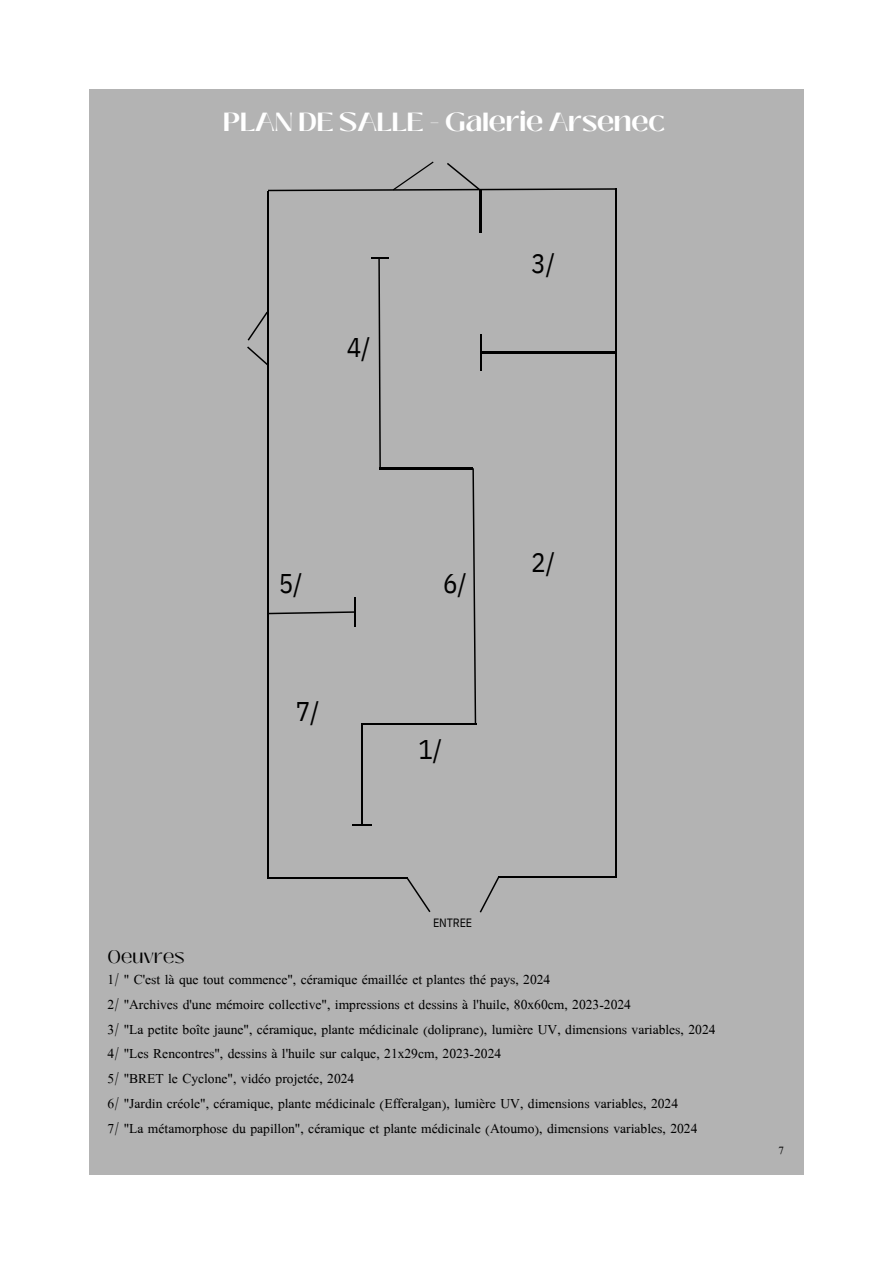
<style>
.page{position:relative;width:894px;height:1264px;background:#fff}
.page>*{position:absolute;margin:0;border:0;box-sizing:border-box;transform-origin:0 0}
.t1{font:27px "IBM Plex Sans Cond";color:#000}
.t2{font:700 26.1px "Black Mango";letter-spacing:-.01em;color:#fff}
.t3{font:18px/24.8px "Scheherazade";color:#000}
.t4{font:14.55px "Scheherazade";color:#000}
.t5{font:12px "IBM Plex Sans Cond";letter-spacing:-.01em;color:#000}
.s1{font-family:"Black Mango"}
</style>
<div class="page">
<div style="left:89px;top:89px;width:715px;height:1085px;background:#b3b3b3"></div>
<svg style="left:472px;top:468px;width:4px;height:255px"></svg>
<hr style="left:361px;top:723px;width:115px;height:1px;background:#000">
<hr style="left:379px;top:467px;width:93px;height:2px;background:#000">
<svg style="left:371px;top:257px;width:17px;height:210px"></svg>
<hr style="left:479px;top:190px;width:2px;height:43px;background:#000">
<hr style="left:480px;top:334px;width:1px;height:36px;background:#000">
<hr style="left:361px;top:724px;width:2px;height:101px;background:#000">
<svg style="left:352px;top:824px;width:19px;height:1px"></svg>
<hr style="left:267px;top:191px;width:2px;height:687px;background:#000">
<hr style="left:615px;top:188px;width:1px;height:688px;background:#000">
<hr style="left:267px;top:877px;width:140px;height:1px;background:#000">
<hr style="left:498px;top:876px;width:118px;height:2px;background:#000">
<hr style="left:481px;top:351px;width:135px;height:2px;background:#000">
<svg style="left:268px;top:161px;width:347px;height:30px"></svg>
<svg style="left:247px;top:312px;width:20px;height:28px"></svg>
<svg style="left:247px;top:346px;width:20px;height:19px"></svg>
<svg style="left:407px;top:878px;width:23px;height:34px"></svg>
<svg style="left:479px;top:877px;width:20px;height:35px"></svg>
<svg style="left:269px;top:597px;width:86px;height:29px"></svg>
<h2 class="t2" style="left:223px;top:102px;width:442px">PLAN DE SALLE - Galerie Arsenec</h2>
<h2 class="t1" style="left:347px;top:329px;width:25px">4/</h2>
<p class="t1" style="left:531px;top:245px;width:25px">3/</p>
<h2 class="t1" style="left:279px;top:565px;width:25px">5/</h2>
<h2 class="t1" style="left:296px;top:693px;width:25px">7/</h2>
<h2 class="t1" style="left:443px;top:565px;width:25px">6/</h2>
<h2 class="t1" style="left:418px;top:731px;width:25px">1/</h2>
<h3 class="t1" style="left:531px;top:544px;width:25px">2/</h3>
<h2 class="t5" style="left:433px;top:914px;width:41px">ENTREE</h2>
<h1 class="t3" style="left:108px;top:945px;width:444px;line-height:21.3px"><span class="s1">Oeuvres<br></span>1/ " C'est là que tout commence", céramique émaillée et plantes thé pays, 2024</h1>
<h1 class="t3" style="left:108px;top:990px;width:609px">2/ "Archives d'une mémoire collective", impressions et dessins à l'huile, 80x60cm, 2023-2024<br>3/ "La petite boîte jaune", céramique, plante médicinale (doliprane), lumière UV, dimensions variables, 2024<br>4/ "Les Rencontres", dessins à l'huile sur calque, 21x29cm, 2023-2024<br>5/ "BRET le Cyclone", vidéo projetée, 2024<br>6/ "Jardin créole", céramique, plante médicinale (Efferalgan), lumière UV, dimensions variables, 2024<br>7/ "La métamorphose du papillon", céramique et plante médicinale (Atoumo), dimensions variables, 2024</h1>
<p class="t4" style="left:778px;top:1140px;width:7px">7</p>
</div>
